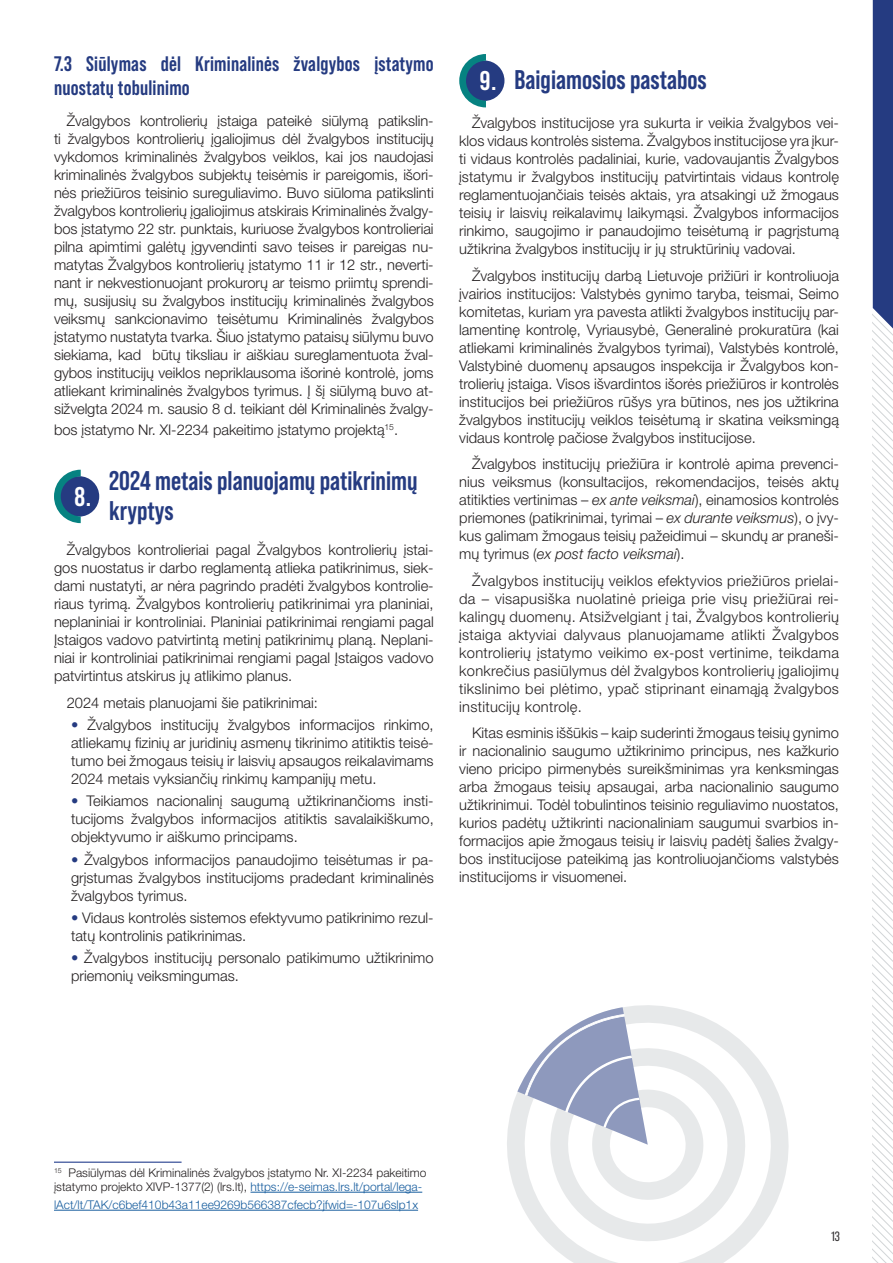
<style>
.page{position:relative;width:893px;height:1263px;background:#fff}
.page>*{position:absolute;margin:0;border:0;box-sizing:border-box;transform-origin:0 0}
.t1{font:700 27px/30px "Bebas Neue Pro";color:#253b81}
.t2{font:700 27px "Bebas Neue Pro";color:#fff}
.t3{font:700 21px/24px "Bebas Neue Pro";letter-spacing:.01em;color:#253b81}
.t4{font:300 14.7px/18px "Helvetica Neue LT Pro";color:#231f20;text-align:justify}
.t5{font:13.5px "Bebas Neue Pro";color:#312f30}
.t6{font:300 12px/14.4px "Helvetica Neue LT Pro";color:#231f20}
.t7{font:300 12px "Helvetica Neue LT Pro";color:#175d9e}
.s1{color:#253b81}
.s2{font-style:italic}
.s3{color:#175d9e}
</style>
<div class="page">
<svg style="left:873px;top:0;width:20px;height:1263px"></svg>
<hr style="left:54px;top:1161px;width:128px;height:2px;background:#253f8e">
<hr style="left:250px;top:1192px;width:172px;height:1px;background:#175d9e">
<hr style="left:54px;top:1210px;width:364px;height:1px;background:#175d9e">
<div style="left:59px;top:476px;width:40px;height:41px;background:#253b81;border-radius:50%"></div>
<svg style="left:54px;top:470px;width:27px;height:53px"></svg>
<div style="left:464px;top:60px;width:40px;height:41px;background:#253b81;border-radius:50%"></div>
<svg style="left:459px;top:54px;width:27px;height:53px"></svg>
<svg style="left:507px;top:1005px;width:282px;height:258px"></svg>
<svg style="left:517px;top:1007px;width:131px;height:138px"></svg>
<h2 class="t3" style="left:54px;top:51px;width:381px">7.3 Siūlymas dėl Kriminalinės žvalgybos įstatymo nuostatų tobulinimo</h2>
<p class="t4" style="left:54px;top:111px;width:381px;text-indent:13px">Žvalgybos kontrolierių įstaiga pateikė siūlymą patikslin&shy;ti žvalgybos kontrolierių įgaliojimus dėl žvalgybos institucijų vykdomos kriminalinės žvalgybos veiklos, kai jos naudojasi kriminalinės žvalgybos subjektų teisėmis ir pareigomis, išori&shy;nės priežiūros teisinio sureguliavimo. Buvo siūloma patikslinti žvalgybos kontrolierių įgaliojimus atskirais Kriminalinės žvalgy&shy;bos įstatymo 22 str. punktais, kuriuose žvalgybos kontrolieriai pilna apimtimi galėtų įgyvendinti savo teises ir pareigas nu&shy;matytas Žvalgybos kontrolierių įstatymo 11 ir 12 str., neverti&shy;nant ir nekvestionuojant prokurorų ar teismo priimtų sprendi&shy;mų, susijusių su žvalgybos institucijų kriminalinės žvalgybos veiksmų sankcionavimo teisėtumu Kriminalinės žvalgybos įstatymo nustatyta tvarka. Šiuo įstatymo pataisų siūlymu buvo siekiama, kad būtų tiksliau ir aiškiau sureglamentuota žval&shy;gybos institucijų veiklos nepriklausoma išorinė kontrolė, joms atliekant kriminalinės žvalgybos tyrimus. Į šį siūlymą buvo at&shy;sižvelgta 2024 m. sausio 8 d. teikiant dėl Kriminalinės žvalgy-</p>
<p class="t4" style="left:54px;top:420px;width:346px">bos įstatymo Nr. XI-2234 pakeitimo įstatymo projektą<sup>15</sup>.</p>
<h1 class="t1" style="left:109px;top:466px;width:310px">2024 metais planuojamų patikrinimų kryptys</h1>
<p class="t4" style="left:54px;top:541px;width:381px;text-indent:13px">Žvalgybos kontrolieriai pagal Žvalgybos kontrolierių įstai&shy;gos nuostatus ir darbo reglamentą atlieka patikrinimus, siek&shy;dami nustatyti, ar nėra pagrindo pradėti žvalgybos kontrolie&shy;riaus tyrimą. Žvalgybos kontrolierių patikrinimai yra planiniai, neplaniniai ir kontroliniai. Planiniai patikrinimai rengiami pagal Įstaigos vadovo patvirtintą metinį patikrinimų planą. Neplani&shy;niai ir kontroliniai patikrinimai rengiami pagal Įstaigos vadovo patvirtintus atskirus jų atlikimo planus.</p>
<p class="t4" style="left:67px;top:693px;width:253px">2024 metais planuojami šie patikrinimai:</p>
<p class="t4" style="left:71px;top:716px;width:364px"><span class="s1">•</span> Žvalgybos institucijų žvalgybos informacijos rinkimo, atliekamų fizinių ar juridinių asmenų tikrinimo atitiktis teisė&shy;tumo bei žmogaus teisių ir laisvių apsaugos reikalavimams 2024 metais vyksiančių rinkimų kampanijų metu.</p>
<p class="t4" style="left:71px;top:792px;width:364px"><span class="s1">•</span> Teikiamos nacionalinį saugumą užtikrinančioms insti&shy;tucijoms žvalgybos informacijos atitiktis savalaikiškumo, objektyvumo ir aiškumo principams.</p>
<p class="t4" style="left:71px;top:850px;width:364px"><span class="s1">•</span> Žvalgybos informacijos panaudojimo teisėtumas ir pa&shy;grįstumas žvalgybos institucijoms pradedant kriminalinės žvalgybos tyrimus.</p>
<p class="t4" style="left:71px;top:908px;width:364px"><span class="s1">•</span> Vidaus kontrolės sistemos efektyvumo patikrinimo rezul&shy;tatų kontrolinis patikrinimas.</p>
<p class="t4" style="left:71px;top:949px;width:364px"><span class="s1">•</span> Žvalgybos institucijų personalo patikimumo užtikrinimo priemonių veiksmingumas.</p>
<h1 class="t2" style="left:75px;top:481px;width:18px">8.</h1>
<h1 class="t1" style="left:514px;top:64px;width:194px">Baigiamosios pastabos</h1>
<p class="t4" style="left:459px;top:114px;width:381px;text-indent:13px">Žvalgybos institucijose yra sukurta ir veikia žvalgybos vei&shy;klos vidaus kontrolės sistema. Žvalgybos institucijose yra įkur&shy;ti vidaus kontrolės padaliniai, kurie, vadovaujantis Žvalgybos įstatymu ir žvalgybos institucijų patvirtintais vidaus kontrolę reglamentuojančiais teisės aktais, yra atsakingi už žmogaus teisių ir laisvių reikalavimų laikymąsi. Žvalgybos informacijos rinkimo, saugojimo ir panaudojimo teisėtumą ir pagrįstumą užtikrina žvalgybos institucijų ir jų struktūrinių vadovai.</p>
<p class="t4" style="left:459px;top:266px;width:381px;text-indent:13px">Žvalgybos institucijų darbą Lietuvoje prižiūri ir kontroliuoja įvairios institucijos: Valstybės gynimo taryba, teismai, Seimo komitetas, kuriam yra pavesta atlikti žvalgybos institucijų par&shy;lamentinę kontrolę, Vyriausybė, Generalinė prokuratūra (kai atliekami kriminalinės žvalgybos tyrimai), Valstybės kontrolė, Valstybinė duomenų apsaugos inspekcija ir Žvalgybos kon&shy;trolierių įstaiga. Visos išvardintos išorės priežiūros ir kontrolės institucijos bei priežiūros rūšys yra būtinos, nes jos užtikrina žvalgybos institucijų veiklos teisėtumą ir skatina veiksmingą vidaus kontrolę pačiose žvalgybos institucijose.</p>
<p class="t4" style="left:459px;top:455px;width:381px;text-indent:13px">Žvalgybos institucijų priežiūra ir kontrolė apima prevenci&shy;nius veiksmus (konsultacijos, rekomendacijos, teisės aktų atitikties vertinimas – <span class="s2">ex ante veiksmai</span>), einamosios kontrolės priemones (patikrinimai, tyrimai – <span class="s2">ex durante veiksmus</span>), o įvy&shy;kus galimam žmogaus teisių pažeidimui – skundų ar praneši&shy;mų tyrimus (<span class="s2">ex post facto veiksmai</span>).</p>
<p class="t4" style="left:459px;top:571px;width:381px;text-indent:13px">Žvalgybos institucijų veiklos efektyvios priežiūros prielai&shy;da – visapusiška nuolatinė prieiga prie visų priežiūrai rei&shy;kalingų duomenų. Atsižvelgiant į tai, Žvalgybos kontrolierių įstaiga aktyviai dalyvaus planuojamame atlikti Žvalgybos kontrolierių įstatymo veikimo ex-post vertinime, teikdama konkrečius pasiūlymus dėl žvalgybos kontrolierių įgaliojimų tikslinimo bei plėtimo, ypač stiprinant einamąją žvalgybos institucijų kontrolę.</p>
<p class="t4" style="left:459px;top:724px;width:381px;text-indent:13px">Kitas esminis iššūkis – kaip suderinti žmogaus teisių gynimo ir nacionalinio saugumo užtikrinimo principus, nes kažkurio vieno pricipo pirmenybės sureikšminimas yra kenksmingas arba žmogaus teisių apsaugai, arba nacionalinio saugumo užtikrinimui. Todėl tobulintinos teisinio reguliavimo nuostatos, kurios padėtų užtikrinti nacionaliniam saugumui svarbios in&shy;formacijos apie žmogaus teisių ir laisvių padėtį šalies žvalgy&shy;bos institucijose pateikimą jas kontroliuojančioms valstybės institucijoms ir visuomenei.</p>
<h1 class="t2" style="left:480px;top:65px;width:18px">9.</h1>
<p class="t6" style="left:54px;top:1165px;width:374px"><sup>15</sup> Pasiūlymas dėl Kriminalinės žvalgybos įstatymo Nr. XI-2234 pakeitimo įstatymo projekto XIVP-1377(2) (lrs.lt), <span class="s3">https://e-seimas.lrs.lt/portal/lega-</span></p>
<p class="t7" style="left:54px;top:1197px;width:366px">lAct/lt/TAK/c6bef410b43a11ee9269b566387cfecb?jfwid=-107u6slp1x</p>
<p class="t5" style="left:831px;top:1228px;width:10px">13</p>
</div>
